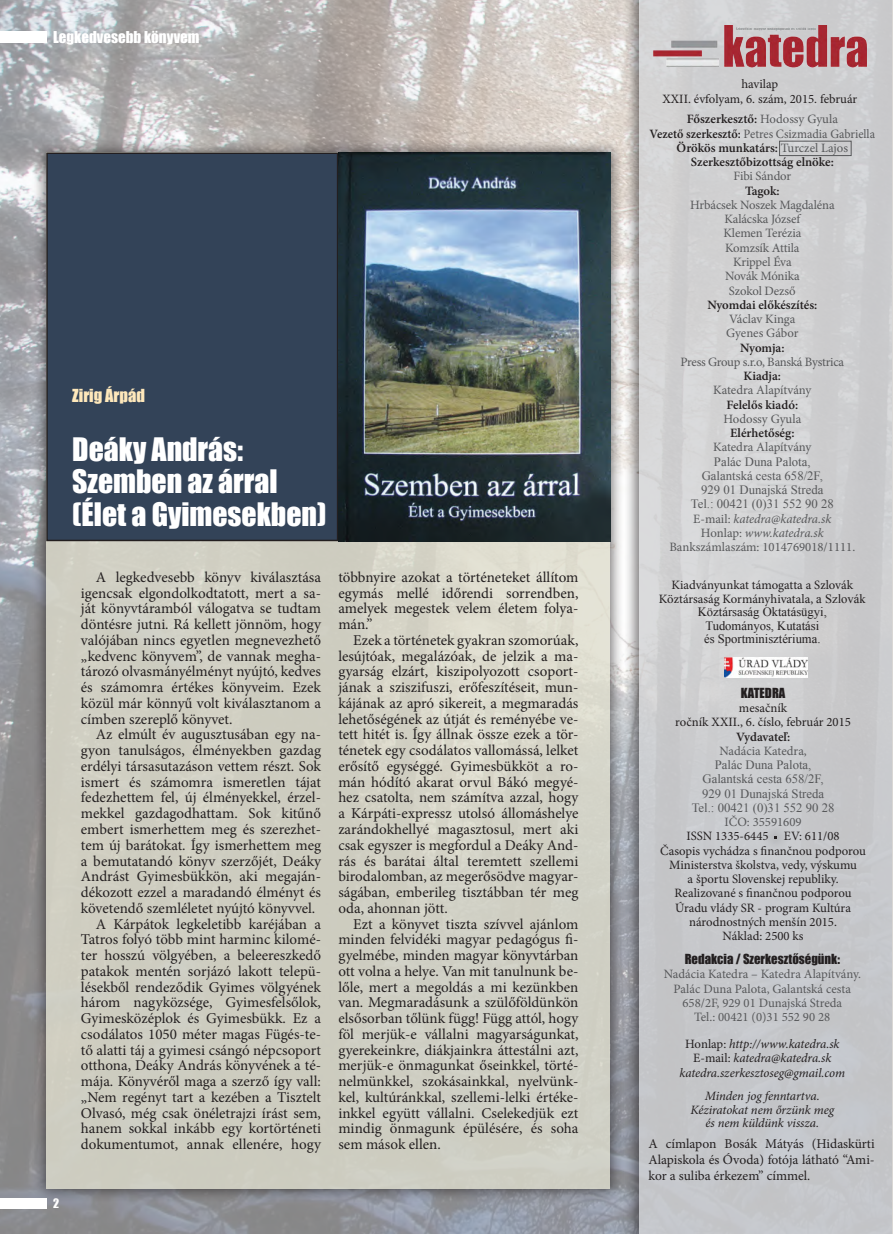
<style>
.page{position:relative;width:893px;height:1234px;background:#fff}
.page>*{position:absolute;margin:0;border:0;box-sizing:border-box;transform-origin:0 0}
.t1{font:29.7px/32.7px "Impact";color:#fff}
.t2{font:16.5px "Impact";color:#fee8bb}
.t3{font:15px/15.8px "Minion Pro";color:#231f20;text-align:justify}
.t4{font:15px "Impact";color:#fff}
.t5{font:13.5px/15.8px "Minion Pro";letter-spacing:-.005em;color:#231f20;text-align:justify}
.t6{font:12.75px/14.2px "Minion Pro";letter-spacing:-.005em;color:#57585a;text-align:center}
.t7{font:12.75px/14.2px "Minion Pro";color:#231f20;text-align:center}
.t8{font:600 12.75px/14.2px "Minion Pro";color:#231f20;text-align:center}
.t9{font:12.75px/14.2px "Times New Roman";color:#57585a;text-align:center}
.t10{font:italic 12.75px/13.5px "Minion Pro";letter-spacing:-.01em;color:#231f20;text-align:center}
.t11{font:12.75px/13.5px "Times New Roman";color:#231f20;text-align:center}
.t12{font:12.75px "Impact";color:#231f20}
.t13{font:12.75px "Minion Pro";letter-spacing:-.025em;color:#57585a}
.t14{font:12px "Impact";color:#fff}
.s1{font-weight:400;color:#57585a}
.s2{font-style:italic}
.s3{font-family:"Times New Roman"}
.s4{font-style:normal}
</style>
<div class="page">
<img style="left:0;top:0;width:623px;height:1233px">
<div style="left:32px;top:139px;width:592px;height:1063px;background:#231f20;opacity:.75"></div>
<div style="left:46px;top:152px;width:564px;height:1036px;background:linear-gradient(to right,#cdccbf,#d5d4c8)"></div>
<div style="left:47px;top:153px;width:291px;height:387px;background:#334358"></div>
<div style="left:46px;top:152px;width:292px;height:389px;border:2px solid #231f20"></div>
<div style="left:623px;top:0;width:270px;height:1233px;background:#231f20;opacity:.75"></div>
<div style="left:639px;top:0;width:254px;height:1233px;background:#d1d2d4"></div>
<div style="left:761px;top:822px;width:29px;height:29px;background:#c6c8cb"></div>
<div style="left:779px;top:141px;width:72px;height:15px;border:1px solid #57585a"></div>
<img style="left:653px;top:25px;width:214px;height:43px">
<div style="left:0;top:31px;width:46px;height:12px;background:#fff"></div>
<div style="left:0;top:1197px;width:46px;height:11px;background:#fff"></div>
<img style="left:725px;top:657px;width:82px;height:20px">
<img style="left:338px;top:152px;width:272px;height:389px">
<p class="t4" style="left:53px;top:25px;width:148px">Legkedvesebb könyvem</p>
<p class="t2" style="left:72px;top:382px;width:74px">Zirig Árpád</p>
<h1 class="t1" style="left:72px;top:431px;width:256px">Deáky András:<br>Szemben az árral (Élet a Gyimesekben)</h1>
<p class="t3" style="left:81px;top:569px;width:242px;text-indent:15px">A legkedvesebb könyv kiválasztása igencsak elgondolkodtatott, mert a sa&shy;ját könyvtáramból válogatva se tudtam döntésre jutni. Rá kellett jönnöm, hogy valójában nincs egyetlen megnevezhető „kedvenc könyvem”, de vannak megha&shy;tározó olvasmányélményt nyújtó, kedves és számomra értékes könyveim. Ezek közül már könnyű volt kiválasztanom a címben szereplő könyvet.</p>
<p class="t3" style="left:96px;top:726px;width:227px">Az elmúlt év augusztusában egy na-</p>
<p class="t3" style="left:81px;top:742px;width:242px">gyon tanulságos, élményekben gazdag</p>
<p class="t3" style="left:81px;top:758px;width:242px">erdélyi társasutazáson vettem részt. Sok</p>
<p class="t3" style="left:81px;top:774px;width:242px">ismert és számomra ismeretlen tájat</p>
<p class="t3" style="left:81px;top:789px;width:242px">fedezhettem fel, új élményekkel, érzel-</p>
<p class="t3" style="left:81px;top:805px;width:242px">mekkel gazdagodhattam. Sok kitűnő</p>
<p class="t3" style="left:81px;top:821px;width:242px">embert ismerhettem meg és szerezhet-</p>
<p class="t3" style="left:81px;top:837px;width:242px">tem új barátokat. Így ismerhettem meg</p>
<p class="t3" style="left:81px;top:852px;width:242px">a bemutatandó könyv szerzőjét, Deáky</p>
<p class="t3" style="left:81px;top:868px;width:242px">Andrást Gyimesbükkön, aki megaján-</p>
<p class="t3" style="left:81px;top:884px;width:242px">dékozott ezzel a maradandó élményt és</p>
<p class="t3" style="left:81px;top:900px;width:236px">követendő szemléletet nyújtó könyvvel.</p>
<p class="t3" style="left:96px;top:915px;width:227px">A Kárpátok legkeletibb karéjában a</p>
<p class="t3" style="left:81px;top:931px;width:242px">Tatros folyó több mint harminc kilomé-</p>
<p class="t3" style="left:81px;top:947px;width:242px">ter hosszú völgyében, a beleereszkedő</p>
<p class="t3" style="left:81px;top:963px;width:242px">patakok mentén sorjázó lakott telepü-</p>
<p class="t3" style="left:81px;top:978px;width:242px">lésekből rendeződik Gyimes völgyének</p>
<p class="t3" style="left:81px;top:994px;width:242px">három nagyközsége, Gyimesfelsőlok,</p>
<p class="t3" style="left:81px;top:1010px;width:242px">Gyimesközéplok és Gyimesbükk. Ez a</p>
<p class="t3" style="left:81px;top:1026px;width:242px">csodálatos 1050 méter magas Fügés-te-</p>
<p class="t3" style="left:81px;top:1041px;width:242px">tő alatti táj a gyimesi csángó népcsoport</p>
<p class="t3" style="left:81px;top:1057px;width:242px">otthona, Deáky András könyvének a té-</p>
<p class="t3" style="left:81px;top:1073px;width:242px">mája. Könyvéről maga a szerző így vall:</p>
<p class="t3" style="left:81px;top:1089px;width:242px">„Nem regényt tart a kezében a Tisztelt</p>
<p class="t3" style="left:81px;top:1104px;width:242px">Olvasó, még csak önéletrajzi írást sem,</p>
<p class="t3" style="left:81px;top:1120px;width:242px">hanem sokkal inkább egy kortörténeti</p>
<p class="t3" style="left:81px;top:1136px;width:242px">dokumentumot, annak ellenére, hogy</p>
<p class="t3" style="left:338px;top:569px;width:242px">többnyire azokat a történeteket állítom egymás mellé időrendi sorrendben, amelyek megestek velem életem folya&shy;mán.”</p>
<p class="t3" style="left:338px;top:632px;width:242px;text-indent:15px">Ezek a történetek gyakran szomorúak, lesújtóak, megalázóak, de jelzik a ma&shy;gyarság elzárt, kiszipolyozott csoport&shy;jának a sziszifuszi, erőfeszítéseit, mun&shy;kájának az apró sikereit, a megmaradás lehetőségének az útját és reményébe ve&shy;tett hitét is. Így állnak össze ezek a tör&shy;ténetek egy csodálatos vallomássá, lelket erősítő egységgé. Gyimesbükköt a ro&shy;mán hódító akarat orvul Bákó megyé&shy;hez csatolta, nem számítva azzal, hogy a Kárpáti-expressz utolsó állomáshelye zarándokhellyé magasztosul, mert aki csak egyszer is megfordul a Deáky And&shy;rás és barátai által teremtett szellemi birodalomban, az megerősödve magyar&shy;ságában, emberileg tisztábban tér meg oda, ahonnan jött.</p>
<p class="t3" style="left:338px;top:915px;width:242px;text-indent:15px">Ezt a könyvet tiszta szívvel ajánlom minden felvidéki magyar pedagógus fi&shy;gyelmébe, minden magyar könyvtárban ott volna a helye. Van mit tanulnunk be&shy;lőle, mert a megoldás a mi kezünkben van. Megmaradásunk a szülőföldünkön elsősorban tőlünk függ! Függ attól, hogy föl merjük-e vállalni magyarságunkat, gyerekeinkre, diákjainkra áttestálni azt, merjük-e önmagunkat őseinkkel, törté&shy;nelmünkkel, szokásainkkal, nyelvünk&shy;kel, kultúránkkal, szellemi-lelki értéke&shy;inkkel együtt vállalni. Cselekedjük ezt mindig önmagunk épülésére, és soha sem mások ellen.</p>
<p class="t14" style="left:53px;top:1193px;width:8px">2</p>
<p class="t7" style="left:662px;top:77px;width:196px">havilap<br>XXII. évfolyam, 6. szám, 2015. február</p>
<p class="t8" style="left:650px;top:112px;width:227px">Főszerkesztő: <span class="s1">Hodossy Gyula<br></span>Vezető szerkesztő: <span class="s1">Petres Csizmadia Gabriella </span>Örökös munkatárs: <span class="s1">Turczel Lajos </span>Szerkesztőbizottság elnöke:</p>
<p class="t6" style="left:733px;top:169px;width:59px">Fibi Sándor</p>
<p class="t8" style="left:745px;top:183px;width:36px">Tagok:</p>
<p class="t6" style="left:690px;top:198px;width:146px">Hrbácsek Noszek Magdaléna<br>Kalácska József<br>Klemen Terézia<br>Komzsík Attila<br>Krippel Éva<br>Novák Mónika<br>Szokol Dezső</p>
<p class="t8" style="left:707px;top:297px;width:111px">Nyomdai előkészítés:</p>
<p class="t6" style="left:726px;top:312px;width:74px;text-align:left">Václav Kinga<br>Gyenes Gábor</p>
<p class="t8" style="left:740px;top:340px;width:46px">Nyomja:</p>
<p class="t13" style="left:680px;top:353px;width:165px">Press Group s.r.o, Banská Bystrica</p>
<p class="t8" style="left:743px;top:369px;width:39px">Kiadja:</p>
<p class="t6" style="left:713px;top:383px;width:100px">Katedra Alapítvány</p>
<p class="t8" style="left:726px;top:397px;width:73px">Felelős kiadó:</p>
<p class="t6" style="left:723px;top:411px;width:79px">Hodossy Gyula</p>
<p class="t8" style="left:730px;top:426px;width:66px">Elérhetőség:</p>
<p class="t6" style="left:713px;top:440px;width:100px">Katedra Alapítvány</p>
<p class="t9" style="left:691px;top:454px;width:144px">Palác Duna Palota,<br>Galantská cesta 658/2F,<br>929 01 Dunajská Streda<br>Tel.: 00421 (0)31 552 90 28</p>
<p class="t6" style="left:669px;top:511px;width:187px">E-mail: <span class="s2">katedra@katedra.sk<br></span>Honlap: <span class="s2">www.katedra.sk<br></span>Bankszámlaszám: 1014769018/1111.</p>
<p class="t7" style="left:659px;top:577px;width:208px">Kiadványunkat támogatta a Szlovák<br>Köztársaság Kormányhivatala, <span class="s3">a Szlovák</span></p>
<p class="t11" style="left:698px;top:605px;width:131px">Köztársaság Oktatásügyi,<br>Tudományos, Kutatási<br>és Sportminisztériuma.</p>
<p class="t12" style="left:741px;top:682px;width:46px">KATEDRA</p>
<p class="t7" style="left:675px;top:700px;width:177px">mesačník<br>ročník XXII., 6. číslo, február 2015</p>
<p class="t8" style="left:736px;top:729px;width:56px">Vydavateľ:</p>
<p class="t6" style="left:719px;top:743px;width:89px">Nadácia Katedra,</p>
<p class="t9" style="left:692px;top:757px;width:144px">Palác Duna Palota,<br>Galantská cesta 658/2F,<br>929 01 Dunajská Streda<br>Tel.: 00421 (0)31 552 90 28</p>
<p class="t6" style="left:725px;top:814px;width:79px">IČO: 35591609</p>
<p class="t7" style="left:660px;top:829px;width:207px">ISSN 1335-6445 EV: 611/08<br>Časopis vychádza s finančnou podporou<br>Ministerstva školstva, vedy, výskumu<br>a športu Slovenskej republiky.<br>Realizované s finančnou podporou<br>Úradu vlády SR - program Kultúra národnostných menšín 2015.<br>Náklad: 2500 ks</p>
<p class="t12" style="left:685px;top:948px;width:157px">Redakcia / Szerkesztőségünk:</p>
<p class="t6" style="left:664px;top:967px;width:199px">Nadácia Katedra – Katedra Alapítvány.<br>Palác Duna Palota, Galantská cesta<br>658/2F, 929 01 Dunajská Streda<br>Tel.: 00421 (0)31 552 90 28</p>
<p class="t10" style="left:685px;top:1037px;width:156px"><span class="s4">Honlap:</span> http://www.katedra.sk<br><span class="s4">E-mail:</span> katedra@katedra.sk</p>
<p class="t10" style="left:679px;top:1061px;width:167px;line-height:22.5px">katedra.szerkesztoseg@gmail.com<br>Minden jog fenntartva.</p>
<p class="t10" style="left:691px;top:1102px;width:145px">Kéziratokat nem őrzünk meg és nem küldünk vissza.</p>
<p class="t5" style="left:648px;top:1135px;width:228px">A címlapon Bosák Mátyás (Hidaskürti Alapiskola és Óvoda) fotója látható “Ami&shy;kor a suliba érkezem” címmel.</p>
</div>
